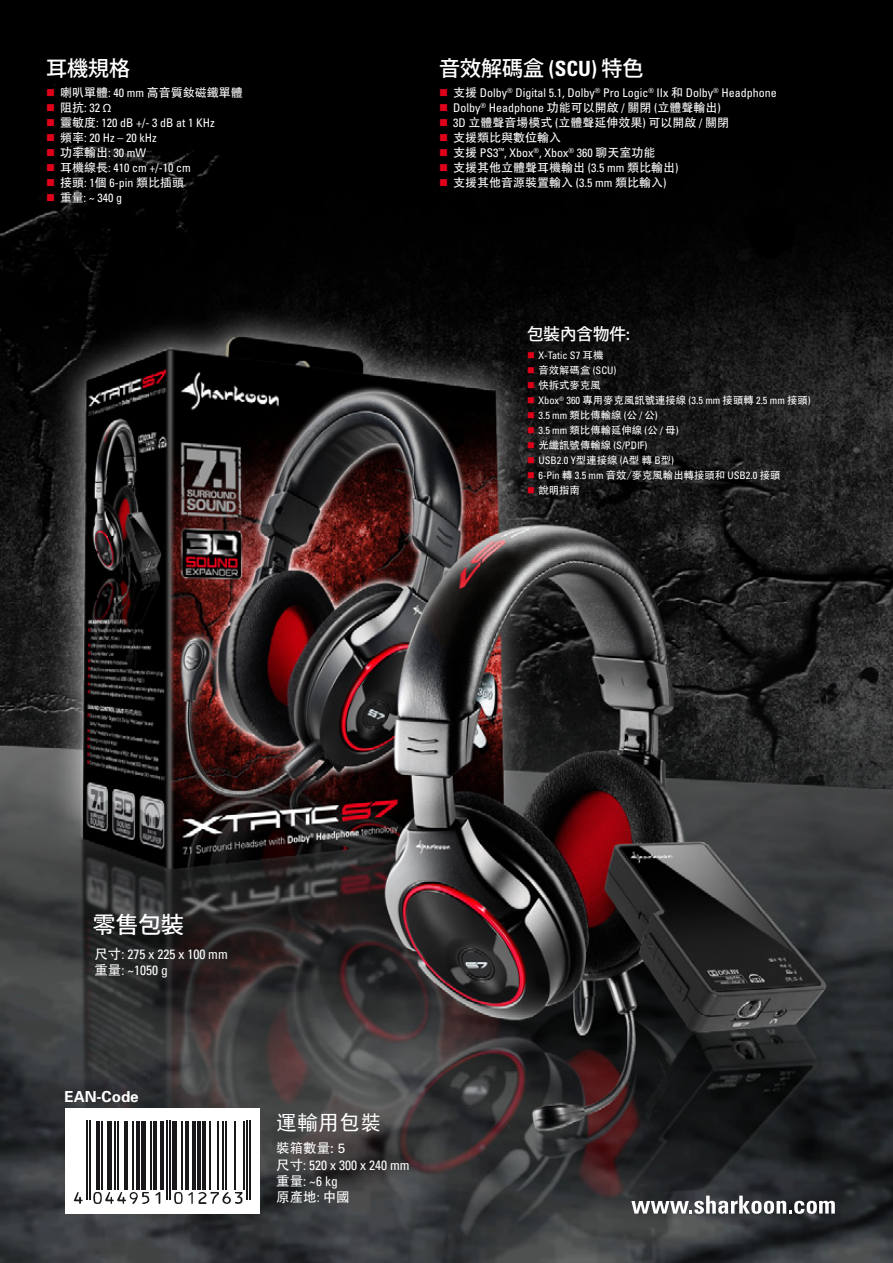
<style>
.page{position:relative;width:893px;height:1263px;background:#fff}
.page>*{position:absolute;margin:0;border:0;box-sizing:border-box;transform-origin:0 0}
.t1{font:500 22.8px "Koz Go Pro";color:#fff}
.t2{font:500 21px "Koz Go Pro";color:#fff}
.t3{font:21px "Sim Hei";color:#fff}
.t4{font:500 16.5px "Koz Go Pro";color:#fff}
.t5{font:700 15.15px "Univers";color:#fff}
.t6{font:condensed 13.5px/16.2px "Univers";color:#fff}
.t7{font:13.5px "Adobe Heiti Std";color:#fff}
.t8{font:condensed 12px "Univers";color:#fff}
.t9{font:12px "Adobe Heiti Std";color:#fff}
.t10{font:condensed 10.35px "Univers";color:#fff}
.t11{font:10.35px "Adobe Heiti Std";color:#fff}
.s1{color:#df001a}
.s2{font-family:"Univers";font-stretch:condensed}
.s3{font-family:"Adobe Heiti Std";font-stretch:normal}
.s4{font-family:"Myriad Pro";font-stretch:normal}
.s5{color:#e0001a}
.s6{font-family:"Univers";font-weight:700;font-stretch:condensed}
.s7{font-family:"Adobe Ming Std";font-weight:300;font-stretch:normal}
.s8{font-family:"Univers"}
</style>
<div class="page">
<img style="left:0;top:0;width:893px;height:1263px">
<div style="left:66px;top:1108px;width:194px;height:106px;background:#fff"></div>
<hr style="left:86px;top:1121px;width:2px;height:79px;background:#1a171b">
<hr style="left:90px;top:1121px;width:1px;height:79px;background:#1a171b">
<hr style="left:97px;top:1121px;width:3px;height:68px;background:#1a171b">
<hr style="left:102px;top:1121px;width:1px;height:68px;background:#1a171b">
<div style="left:107px;top:1121px;width:5px;height:68px;background:#1a171b"></div>
<hr style="left:114px;top:1121px;width:1px;height:68px;background:#1a171b">
<hr style="left:117px;top:1121px;width:1px;height:68px;background:#1a171b">
<hr style="left:124px;top:1121px;width:3px;height:68px;background:#1a171b">
<hr style="left:133px;top:1121px;width:1px;height:68px;background:#1a171b">
<hr style="left:136px;top:1121px;width:3px;height:68px;background:#1a171b">
<div style="left:141px;top:1121px;width:5px;height:68px;background:#1a171b"></div>
<hr style="left:150px;top:1121px;width:1px;height:68px;background:#1a171b">
<hr style="left:153px;top:1121px;width:4px;height:68px;background:#1a171b">
<hr style="left:160px;top:1121px;width:4px;height:68px;background:#1a171b">
<hr style="left:166px;top:1121px;width:1px;height:79px;background:#1a171b">
<hr style="left:169px;top:1121px;width:2px;height:79px;background:#1a171b">
<hr style="left:173px;top:1121px;width:4px;height:68px;background:#1a171b">
<hr style="left:181px;top:1121px;width:2px;height:68px;background:#1a171b">
<hr style="left:185px;top:1121px;width:3px;height:68px;background:#1a171b">
<hr style="left:192px;top:1121px;width:3px;height:68px;background:#1a171b">
<hr style="left:197px;top:1121px;width:4px;height:68px;background:#1a171b">
<hr style="left:202px;top:1121px;width:4px;height:68px;background:#1a171b">
<hr style="left:210px;top:1121px;width:1px;height:68px;background:#1a171b">
<hr style="left:217px;top:1121px;width:1px;height:68px;background:#1a171b">
<hr style="left:222px;top:1121px;width:2px;height:68px;background:#1a171b">
<hr style="left:226px;top:1121px;width:1px;height:68px;background:#1a171b">
<hr style="left:234px;top:1121px;width:2px;height:68px;background:#1a171b">
<hr style="left:243px;top:1121px;width:1px;height:68px;background:#1a171b">
<hr style="left:246px;top:1121px;width:2px;height:79px;background:#1a171b">
<hr style="left:250px;top:1121px;width:1px;height:79px;background:#1a171b">
<svg style="left:74px;top:1192px;width:9px;height:12px"></svg>
<svg style="left:93px;top:1192px;width:67px;height:12px"></svg>
<svg style="left:174px;top:1192px;width:69px;height:12px"></svg>
<svg style="left:631px;top:1195px;width:204px;height:19px"></svg>
<h2 class="t2" style="left:46px;top:55px;width:86px">耳機規格</h2>
<p class="t9" style="left:46px;top:85px;width:198px"><span class="s1">■</span> 喇叭單體<span class="s2">: 40 mm</span> 高音質釹磁鐵單體</p>
<p class="t8" style="left:46px;top:100px;width:66px"><span class="s1">■</span> <span class="s3">阻抗</span>: 32 <span class="s4">Ω</span></p>
<p class="t8" style="left:46px;top:115px;width:170px"><span class="s1">■</span> <span class="s3">靈敏度</span>: 120 dB +/- 3 dB at 1 KHz</p>
<p class="t8" style="left:46px;top:130px;width:112px"><span class="s1">■</span> <span class="s3">頻率</span>: 20 Hz – 20 kHz</p>
<p class="t8" style="left:46px;top:145px;width:101px"><span class="s1">■</span> <span class="s3">功率輸出</span>: 30 mW</p>
<p class="t8" style="left:46px;top:160px;width:146px"><span class="s1">■</span> <span class="s3">耳機線長</span>: 410 cm +/-10 cm</p>
<p class="t9" style="left:46px;top:175px;width:139px"><span class="s1">■</span> 接頭<span class="s2">: 1</span>個 <span class="s2">6-pin</span> 類比插頭</p>
<p class="t8" style="left:46px;top:190px;width:77px"><span class="s5">■</span> <span class="s3">重量</span>: ~ 340 g</p>
<h2 class="t2" style="left:439px;top:55px;width:206px">音效解碼盒 <span class="s6">(SCU)</span> 特色</h2>
<p class="t8" style="left:439px;top:85px;width:339px"><span class="s1">■</span> <span class="s3">支援</span> Dolby<sup>®</sup> Digital 5.1, Dolby<sup>®</sup> Pro Logic<sup>®</sup> IIx <span class="s3">和</span> Dolby<sup>®</sup> Headphone</p>
<p class="t8" style="left:439px;top:100px;width:283px"><span class="s1">■</span> Dolby<sup>®</sup> Headphone <span class="s3">功能可以開啟</span> / <span class="s3">關閉</span> (<span class="s3">立體聲輸出</span>)</p>
<p class="t9" style="left:439px;top:115px;width:291px"><span class="s1">■</span> <span class="s2">3D</span> 立體聲音場模式 <span class="s2">(</span>立體聲延伸效果<span class="s2">)</span> 可以開啟 <span class="s2">/</span> 關閉</p>
<p class="t9" style="left:439px;top:130px;width:123px"><span class="s1">■</span> 支援類比與數位輸入</p>
<p class="t8" style="left:439px;top:145px;width:218px"><span class="s1">■</span> <span class="s3">支援</span> PS3<sup>™</sup>, Xbox<sup>®</sup>, Xbox<sup>®</sup> 360 <span class="s3">聊天室功能</span></p>
<p class="t9" style="left:439px;top:160px;width:241px"><span class="s1">■</span> 支援其他立體聲耳機輸出 <span class="s2">(3.5 mm</span> 類比輸出<span class="s2">)</span></p>
<p class="t9" style="left:439px;top:175px;width:229px"><span class="s1">■</span> 支援其他音源裝置輸入 <span class="s2">(3.5 mm</span> 類比輸入<span class="s2">)</span></p>
<h3 class="t4" style="left:527px;top:323px;width:104px">包裝內含物件<span class="s6">:</span></h3>
<p class="t10" style="left:527px;top:349px;width:78px"><span class="s5">■</span> X-Tatic S7 <span class="s3">耳機</span></p>
<p class="t11" style="left:527px;top:364px;width:91px"><span class="s1">■</span> 音效解碼盒 <span class="s2">(SCU)</span></p>
<p class="t11" style="left:527px;top:379px;width:75px"><span class="s1">■</span> 快拆式麥克風</p>
<p class="t10" style="left:527px;top:394px;width:285px"><span class="s1">■</span> Xbox<sup>®</sup> 360 <span class="s3">專用麥克風訊號連接線</span> (3.5 mm <span class="s3">接頭轉</span> 2.5 mm <span class="s3">接頭</span>)</p>
<p class="t10" style="left:527px;top:409px;width:132px"><span class="s1">■</span> 3.5 mm <span class="s3">類比傳輸線</span> (<span class="s3">公</span> / <span class="s3">公</span>)</p>
<p class="t11" style="left:527px;top:424px;width:153px"><span class="s1">■</span> <span class="s2">3.5 mm</span> 類比傳輸延伸線 <span class="s2">(</span>公 <span class="s2">/</span> 母<span class="s2">)</span></p>
<p class="t10" style="left:527px;top:439px;width:122px"><span class="s1">■</span> <span class="s3">光纖訊號傳輸線</span> (S/PDIF)</p>
<p class="t10" style="left:527px;top:454px;width:148px"><span class="s1">■</span> USB2.0 Y<span class="s3">型連接線</span> (A<span class="s3">型轉</span> B<span class="s3">型</span>)</p>
<p class="t10" style="left:527px;top:469px;width:255px"><span class="s1">■</span> 6-Pin <span class="s3">轉</span> 3.5 mm <span class="s3">音效</span><span class="s7">/</span><span class="s3">麥克風輸出轉接頭和</span> USB2.0 <span class="s3">接頭</span></p>
<p class="t11" style="left:527px;top:484px;width:54px"><span class="s1">■</span> 說明指南</p>
<h1 class="t1" style="left:93px;top:910px;width:93px">零售包裝</h1>
<p class="t6" style="left:94px;top:946px;width:135px"><span class="s3">尺寸</span>: 275 x 225 x 100 mm<span class="s3">重量</span>: ~1050 g</p>
<p class="t5" style="left:65px;top:1087px;width:76px">EAN-Code</p>
<h2 class="t3" style="left:276px;top:1112px;width:106px">運輸用包裝</h2>
<p class="t7" style="left:276px;top:1140px;width:71px">裝箱數量<span class="s8">: 5</span></p>
<p class="t6" style="left:276px;top:1156px;width:135px"><span class="s3">尺寸</span>: 520 x 300 x 240 mm<span class="s3">重量</span>: ~6 kg</p>
<p class="t7" style="left:276px;top:1189px;width:75px">原產地<span class="s2">:</span> 中國</p>
</div>
